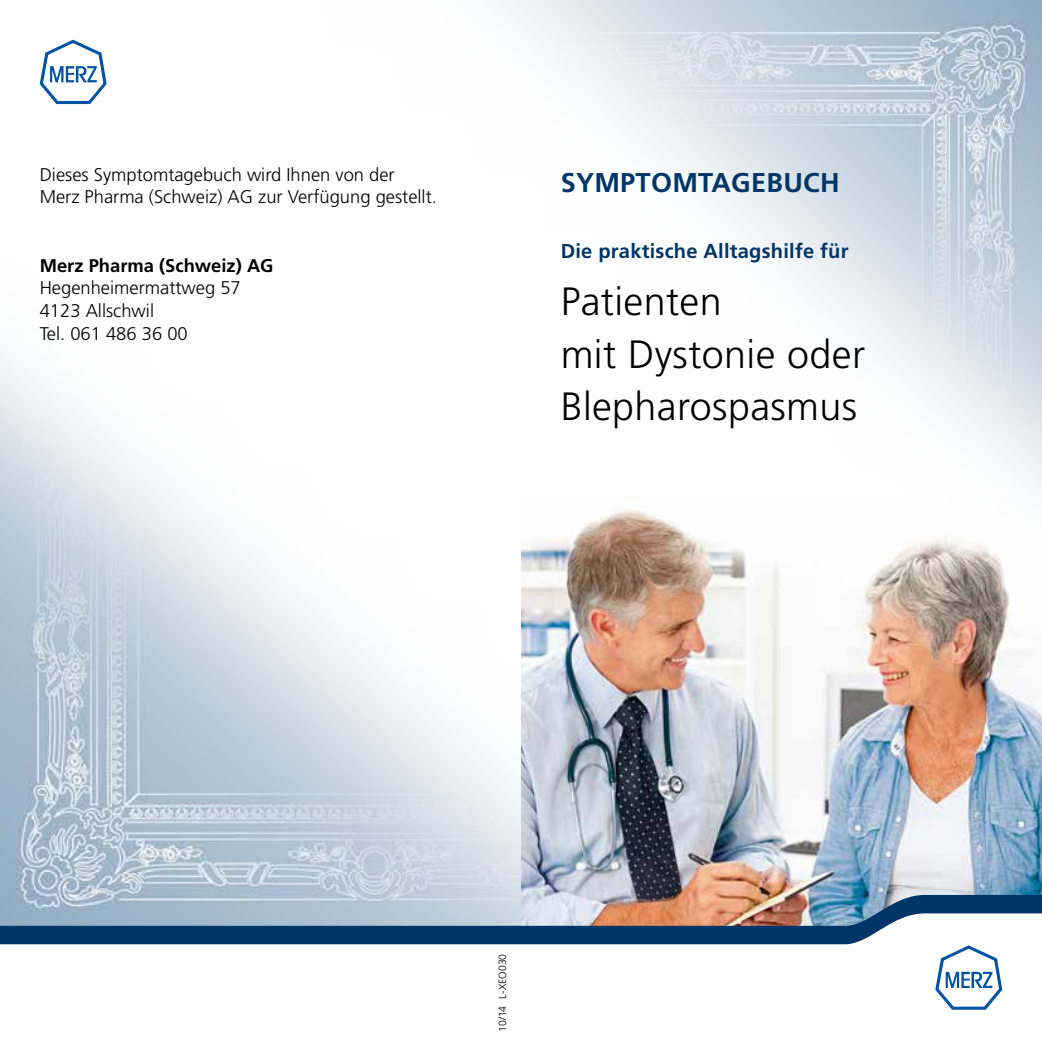
<style>
.page{position:relative;width:1042px;height:1042px;background:#fff}
.page>*{position:absolute;margin:0;border:0;box-sizing:border-box;transform-origin:0 0}
.t1{font:300 39.38px/52.7px "Frutiger";letter-spacing:.01em;color:#000}
.t2{font:700 27.12px "Frutiger";letter-spacing:.01em;color:#003568}
.t3{font:700 20.12px "Frutiger";letter-spacing:.01em;color:#003568}
.t4{font:300 18.38px/22.8px "Frutiger";color:#000}
.t5{font:700 18.38px "Frutiger";color:#000}
.t6{font:300 10.5px "Frutiger";color:#000}
</style>
<div class="page">
<img style="left:0;top:0;width:1042px;height:895px">
<img style="left:0;top:895px;width:1042px;height:18px">
<svg style="left:0;top:913px;width:1042px;height:97px"></svg>
<svg style="left:935px;top:945px;width:67px;height:64px"></svg>
<svg style="left:40px;top:40px;width:67px;height:64px"></svg>
<p class="t4" style="left:40px;top:163px;width:399px">Dieses Symptomtagebuch wird Ihnen von der<br>Merz Pharma (Schweiz) AG zur Verfügung gestellt.</p>
<p class="t5" style="left:40px;top:254px;width:235px">Merz Pharma (Schweiz) AG</p>
<p class="t4" style="left:40px;top:277px;width:203px">Hegenheimermattweg 57<br>4123 Allschwil<br>Tel. 061 486 36 00</p>
<h2 class="t2" style="left:561px;top:167px;width:280px">SYMPTOMTAGEBUCH</h2>
<p class="t3" style="left:561px;top:239px;width:289px">Die praktische Alltagshilfe für</p>
<h1 class="t1" style="left:561px;top:275px;width:306px">Patienten<br>mit Dystonie oder<br>Blepharospasmus</h1>
<p class="t6" style="left:496px;top:1032px;width:80px;rotate:-90deg">10/14 L-XEO030</p>
</div>
